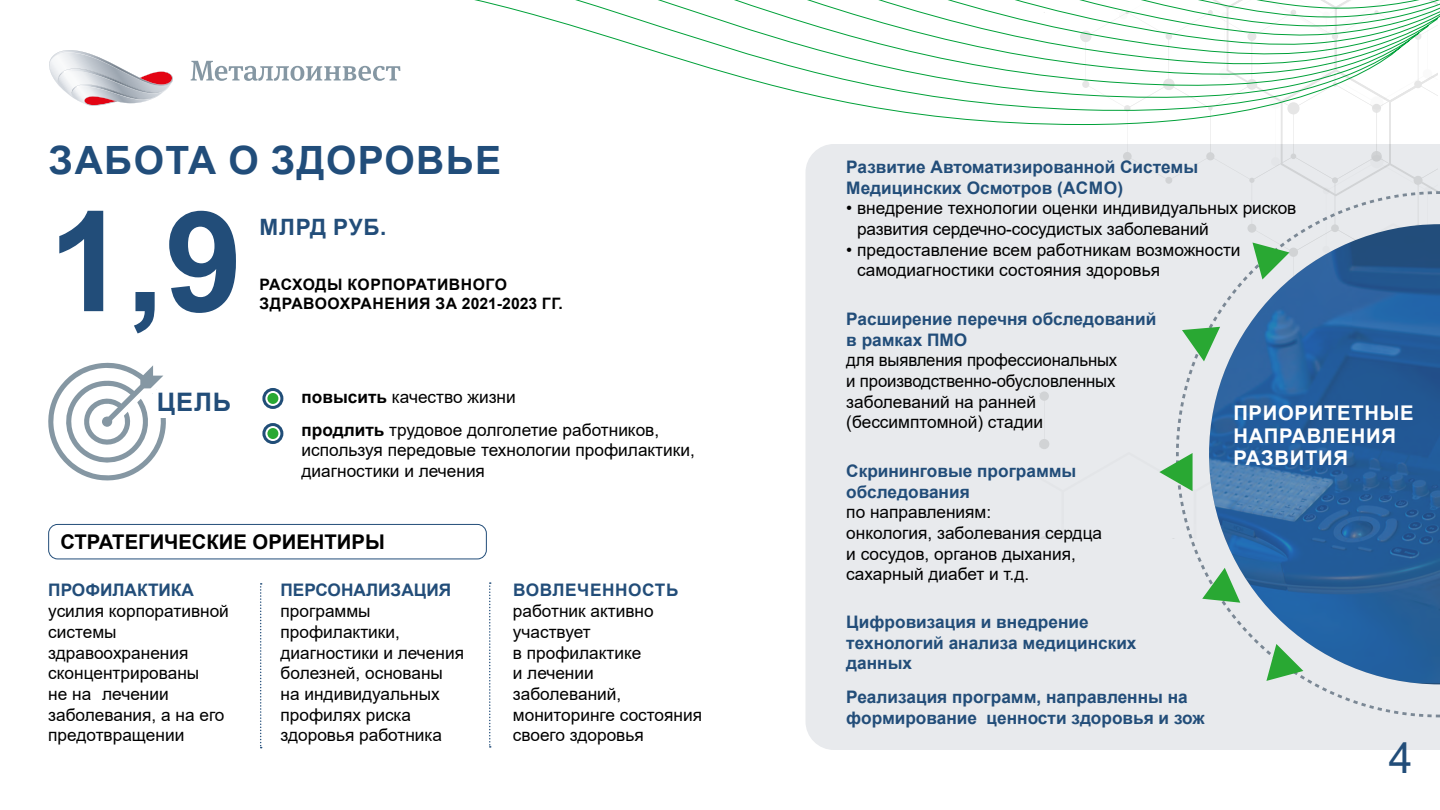
<style>
.page{position:relative;width:1440px;height:810px;background:#fff}
.page>*{position:absolute;margin:0;border:0;box-sizing:border-box;transform-origin:0 0}
.t1{font:700 139.65px "Arial";color:#224d79}
.t2{font:42.75px "Arial";color:#224d79}
.t3{font:700 39px "Arial";letter-spacing:.035em;color:#214d7a}
.t4{font:700 25.5px "Arial";color:#224d79}
.t5{font:700 22.5px "Arial";letter-spacing:.035em;color:#224d79}
.t6{font:700 20.25px/22.5px "Arial";letter-spacing:.035em;color:#fff}
.t7{font:700 20.25px "Arial";color:#000}
.t8{font:17.25px/20.7px "Arial";color:#000}
.t9{font:700 17.25px/20.7px "Arial";color:#224d79}
.t10{font:700 17.25px "Arial";letter-spacing:.035em;color:#224d79}
.t11{font:700 15.75px/18.9px "Arial";letter-spacing:.035em;color:#000}
.s1{font-weight:700}
</style>
<div class="page">
<svg style="left:48px;top:362px;width:118px;height:119px"></svg>
<div style="left:806px;top:144px;width:634px;height:606px;background:#e8eaed"></div>
<div style="left:1176px;top:191px;width:264px;height:526px;background:#e8eaed"></div>
<img style="left:1209px;top:224px;width:231px;height:459px">
<svg style="left:1266px;top:644px;width:37px;height:37px"></svg>
<svg style="left:1039px;top:125px;width:398px;height:414px"></svg>
<svg style="left:1202px;top:568px;width:38px;height:35px"></svg>
<div style="left:153px;top:390px;width:93px;height:28px;background:#fff"></div>
<svg style="left:264px;top:389px;width:18px;height:18px"></svg>
<div style="left:262px;top:388px;width:21px;height:21px;border:3px solid #214e78;border-radius:50%"></div>
<div style="left:267px;top:393px;width:11px;height:11px;background:#29a833;border-radius:50%"></div>
<svg style="left:264px;top:425px;width:18px;height:18px"></svg>
<div style="left:262px;top:423px;width:21px;height:21px;border:3px solid #214e78;border-radius:50%"></div>
<div style="left:267px;top:428px;width:11px;height:11px;background:#29a833;border-radius:50%"></div>
<svg style="left:260px;top:583px;width:2px;height:165px"></svg>
<svg style="left:489px;top:582px;width:2px;height:166px"></svg>
<div style="left:48px;top:524px;width:439px;height:35px;border:1px solid #224d79;border-radius:9px"></div>
<svg style="left:190px;top:0;width:1250px;height:125px"></svg>
<svg style="left:191px;top:61px;width:209px;height:20px"></svg>
<svg style="left:49px;top:50px;width:124px;height:56px"></svg>
<h3 class="t3" style="left:49px;top:133px;width:454px">ЗАБОТА О ЗДОРОВЬЕ</h3>
<p class="t9" style="left:846px;top:157px;width:353px">Развитие Автоматизированной Системы<br>Медицинских Осмотров (АСМО)</p>
<p class="t8" style="left:857px;top:198px;width:441px;text-indent:-11px">• внедрение технологии оценки индивидуальных рисков развития сердечно-сосудистых заболеваний</p>
<p class="t8" style="left:857px;top:239px;width:385px;text-indent:-11px">• предоставление всем работникам возможности самодиагностики состояния здоровья</p>
<p class="t9" style="left:846px;top:309px;width:311px">Расширение перечня обследований в рамках ПМО</p>
<p class="t8" style="left:846px;top:350px;width:272px">для выявления профессиональных и производственно-обусловленных заболеваний на ранней (бессимптомной) стадии</p>
<p class="t9" style="left:846px;top:461px;width:231px">Скрининговые программы обследования</p>
<p class="t8" style="left:846px;top:502px;width:257px">по направлениям:<br>онкология, заболевания сердца и сосудов, органов дыхания, сахарный диабет и т.д.</p>
<h1 class="t1" style="left:48px;top:164px;width:196px">1,9</h1>
<h3 class="t5" style="left:260px;top:212px;width:128px">МЛРД РУБ.</h3>
<p class="t11" style="left:259px;top:275px;width:305px">РАСХОДЫ КОРПОРАТИВНОГО<br>ЗДРАВООХРАНЕНИЯ ЗА 2021-2023 ГГ.</p>
<h3 class="t4" style="left:157px;top:384px;width:76px">ЦЕЛЬ</h3>
<p class="t8" style="left:302px;top:386px;width:216px"><span class="s1">повысить</span> качество жизни</p>
<p class="t6" style="left:1233px;top:402px;width:182px">ПРИОРИТЕТНЫЕ<br>НАПРАВЛЕНИЯ<br>РАЗВИТИЯ</p>
<p class="t8" style="left:302px;top:419px;width:395px"><span class="s1">продлить</span> трудовое долголетие работников, используя передовые технологии профилактики, диагностики и лечения</p>
<p class="t7" style="left:61px;top:527px;width:326px">СТРАТЕГИЧЕСКИЕ ОРИЕНТИРЫ</p>
<p class="t9" style="left:48px;top:580px;width:147px">ПРОФИЛАКТИКА</p>
<p class="t8" style="left:48px;top:601px;width:182px">усилия корпоративной системы здравоохранения сконцентрированы<br>не на лечении заболевания, а на его предотвращении</p>
<p class="t9" style="left:281px;top:580px;width:172px">ПЕРСОНАЛИЗАЦИЯ</p>
<p class="t8" style="left:281px;top:601px;width:185px">программы профилактики, диагностики и лечения болезней, основаны на индивидуальных профилях риска здоровья работника</p>
<p class="t10" style="left:513px;top:578px;width:167px">ВОВЛЕЧЕННОСТЬ</p>
<p class="t8" style="left:513px;top:601px;width:191px">работник активно участвует<br>в профилактике<br>и лечении заболеваний, мониторинге состояния своего здоровья</p>
<p class="t9" style="left:846px;top:612px;width:292px">Цифровизация и внедрение технологий анализа медицинских данных</p>
<p class="t9" style="left:846px;top:687px;width:360px">Реализация программ, направленны на формирование ценности здоровья и зож</p>
<h2 class="t2" style="left:1389px;top:728px;width:25px">4</h2>
</div>
